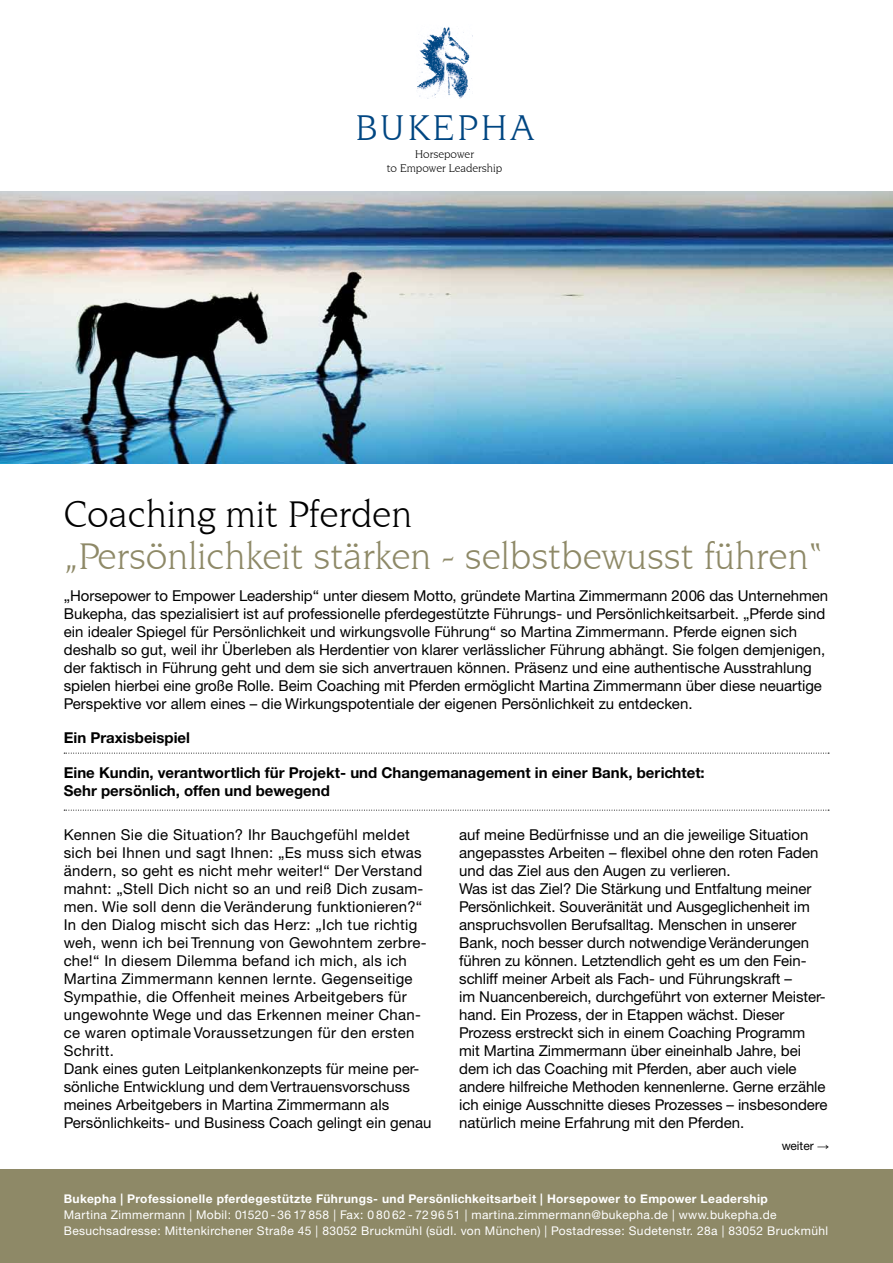
<style>
.page{position:relative;width:893px;height:1263px;background:#fff}
.page>*{position:absolute;margin:0;border:0;box-sizing:border-box;transform-origin:0 0}
.t1{font:39px "Novarese IT Cby BT";color:#8e8967}
.t2{font:39px "Novarese IT Cby BT";color:#000}
.t3{font:37.65px "Novarese IT Cby BT";letter-spacing:.1em;color:#004682}
.t4{font:15px/18px "Helvetica Neue CE";color:#000}
.t5{font:15px/18px "Helvetica Neue CE";letter-spacing:.02em;color:#000}
.t6{font:700 15px/18px "Helvetica Neue CE";color:#000}
.t7{font:12px/15.8px "Helvetica Neue CE";letter-spacing:.03em;color:#fff}
.t8{font:700 12px "Helvetica Neue CE";letter-spacing:.03em;color:#fff}
.t9{font:12px "Helvetica Neue CE";color:#000}
.t10{font:11.7px/14.2px "Novarese IT Cby BT";color:#000;text-align:center}
.s1{font-family:"Arial"}
</style>
<div class="page">
<div style="left:0;top:1169px;width:893px;height:94px;background:#8e8967"></div>
<img style="left:417px;top:27px;width:56px;height:72px">
<img style="left:0;top:191px;width:893px;height:272px">
<svg style="left:64px;top:753px;width:765px;height:1px"></svg>
<svg style="left:64px;top:810px;width:765px;height:1px"></svg>
<h2 class="t3" style="left:356px;top:106px;width:179px">BUKEPHA</h2>
<p class="t10" style="left:387px;top:146px;width:117px">Horsepower<br>to Empower Leadership</p>
<h1 class="t2" style="left:64px;top:491px;width:350px">Coaching mit Pferden</h1>
<h1 class="t1" style="left:64px;top:533px;width:761px">„Persönlichkeit stärken - selbstbewusst führen“</h1>
<p class="t4" style="left:64px;top:586px;width:766px">„Horsepower to Empower Leadership“ unter diesem Motto, gründete Martina Zimmermann 2006 das Unternehmen Bukepha, das spezialisiert ist auf professionelle pferdegestützte Führungs- und Persönlichkeitsarbeit. „Pferde sind ein idealer Spiegel für Persönlichkeit und wirkungsvolle Führung“ so Martina Zimmermann. Pferde eignen sich deshalb so gut, weil ihr Überleben als Herdentier von klarer verlässlicher Führung abhängt. Sie folgen demjenigen, der faktisch in Führung geht und dem sie sich anvertrauen können. Präsenz und eine authentische Ausstrahlung spielen hierbei eine große Rolle. Beim Coaching mit Pferden ermöglicht Martina Zimmermann über diese neuartige Perspektive vor allem eines – die Wirkungspotentiale der eigenen Persönlichkeit zu entdecken.</p>
<p class="t6" style="left:64px;top:729px;width:128px">Ein Praxisbeispiel</p>
<p class="t6" style="left:64px;top:763px;width:642px">Eine Kundin, verantwortlich für Projekt- und Changemanagement in einer Bank, berichtet:<br>Sehr persönlich, offen und bewegend</p>
<p class="t5" style="left:64px;top:826px;width:369px">Kennen Sie die Situation? Ihr Bauchgefühl meldet sich bei Ihnen und sagt Ihnen: „Es muss sich etwas ändern, so geht es nicht mehr weiter!“ Der Verstand mahnt: „Stell Dich nicht so an und reiß Dich zusam&shy;men. Wie soll denn die Veränderung funktionieren?“ In den Dialog mischt sich das Herz: „Ich tue richtig weh, wenn ich bei Trennung von Gewohntem zerbre&shy;che!“ In diesem Dilemma befand ich mich, als ich Martina Zimmermann kennen lernte. Gegenseitige Sympathie, die Offenheit meines Arbeitgebers für ungewohnte Wege und das Erkennen meiner Chan&shy;ce waren optimale Voraussetzungen für den ersten Schritt.<br>Dank eines guten Leitplankenkonzepts für meine per&shy;sönliche Entwicklung und dem Vertrauensvorschuss meines Arbeitgebers in Martina Zimmermann als Persönlichkeits- und Business Coach gelingt ein genau</p>
<p class="t4" style="left:459px;top:826px;width:370px">auf meine Bedürfnisse und an die jeweilige Situation angepasstes Arbeiten – flexibel ohne den roten Faden und das Ziel aus den Augen zu verlieren.<br>Was ist das Ziel? Die Stärkung und Entfaltung meiner Persönlichkeit. Souveränität und Ausgeglichenheit im anspruchsvollen Berufsalltag. Menschen in unserer Bank, noch besser durch notwendige Veränderungen führen zu können. Letztendlich geht es um den Fein&shy;schliff meiner Arbeit als Fach- und Führungskraft –<br>im Nuancenbereich, durchgeführt von externer Meister&shy;hand. Ein Prozess, der in Etappen wächst. Dieser Prozess erstreckt sich in einem Coaching Programm mit Martina Zimmermann über eineinhalb Jahre, bei dem ich das Coaching mit Pferden, aber auch viele andere hilfreiche Methoden kennenlerne. Gerne erzähle ich einige Ausschnitte dieses Prozesses – insbesondere natürlich meine Erfahrung mit den Pferden.</p>
<p class="t9" style="left:782px;top:1139px;width:49px">weiter <span class="s1">→</span></p>
<p class="t8" style="left:64px;top:1192px;width:706px">Bukepha | Professionelle pferdegestützte Führungs- und Persönlichkeitsarbeit | Horsepower to Empower Leadership</p>
<p class="t7" style="left:64px;top:1207px;width:766px">Martina Zimmermann | Mobil: 01520 - 36 17 858 | Fax: 0 80 62 - 72 96 51 | martina.zimmermann@bukepha.de | www.bukepha.de<br>Besuchsadresse: Mittenkirchener Straße 45 | 83052 Bruckmühl (südl. von München) | Postadresse: Sudetenstr. 28a | 83052 Bruckmühl</p>
</div>
